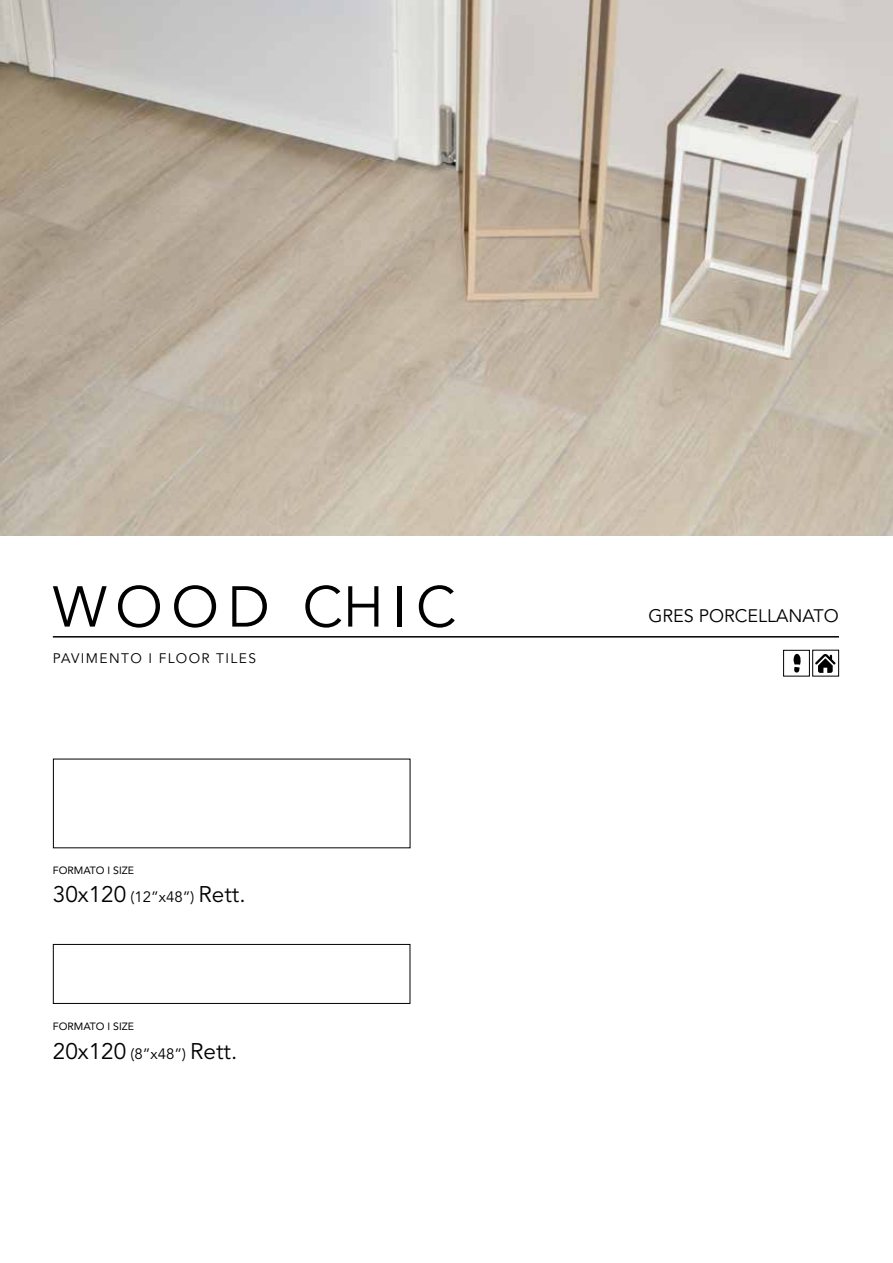
<style>
.page{position:relative;width:893px;height:1263px;background:#fff}
.page>*{position:absolute;margin:0;border:0;box-sizing:border-box;transform-origin:0 0}
.t1{font:57px "Avenir LT Std";letter-spacing:.15em;color:#000}
.t2{font:22.5px "Avenir LT Std";color:#000}
.t3{font:18px "Avenir LT Std";color:#000}
.t4{font:13.8px "Avenir LT Std";letter-spacing:.1em;color:#000}
.t5{font:10.5px "Avenir LT Std";color:#000}
.s1{font-size:15px}
</style>
<div class="page">
<img style="left:0;top:0;width:893px;height:536px">
<hr style="left:53px;top:636px;width:786px;height:1px;background:#000">
<div style="left:783px;top:650px;width:27px;height:26px;border:1px solid #000"></div>
<svg style="left:793px;top:654px;width:8px;height:19px"></svg>
<div style="left:812px;top:650px;width:27px;height:26px;border:1px solid #000"></div>
<svg style="left:815px;top:654px;width:21px;height:19px"></svg>
<div style="left:53px;top:944px;width:357px;height:60px;border:1px solid #000"></div>
<p class="t1" style="left:53px;top:574px;width:405px">WOOD CHIC</p>
<p class="t4" style="left:53px;top:650px;width:205px">PAVIMENTO I FLOOR TILES</p>
<p class="t5" style="left:53px;top:864px;width:83px">FORMATO I SIZE</p>
<p class="t2" style="left:53px;top:882px;width:194px">30x120 <span class="s1">(12”x48”)</span> Rett.</p>
<p class="t5" style="left:53px;top:1021px;width:83px">FORMATO I SIZE</p>
<p class="t2" style="left:53px;top:1038px;width:186px">20x120 <span class="s1">(8”x48”)</span> Rett.</p>
<p class="t3" style="left:648px;top:605px;width:192px">GRES PORCELLANATO</p>
</div>
